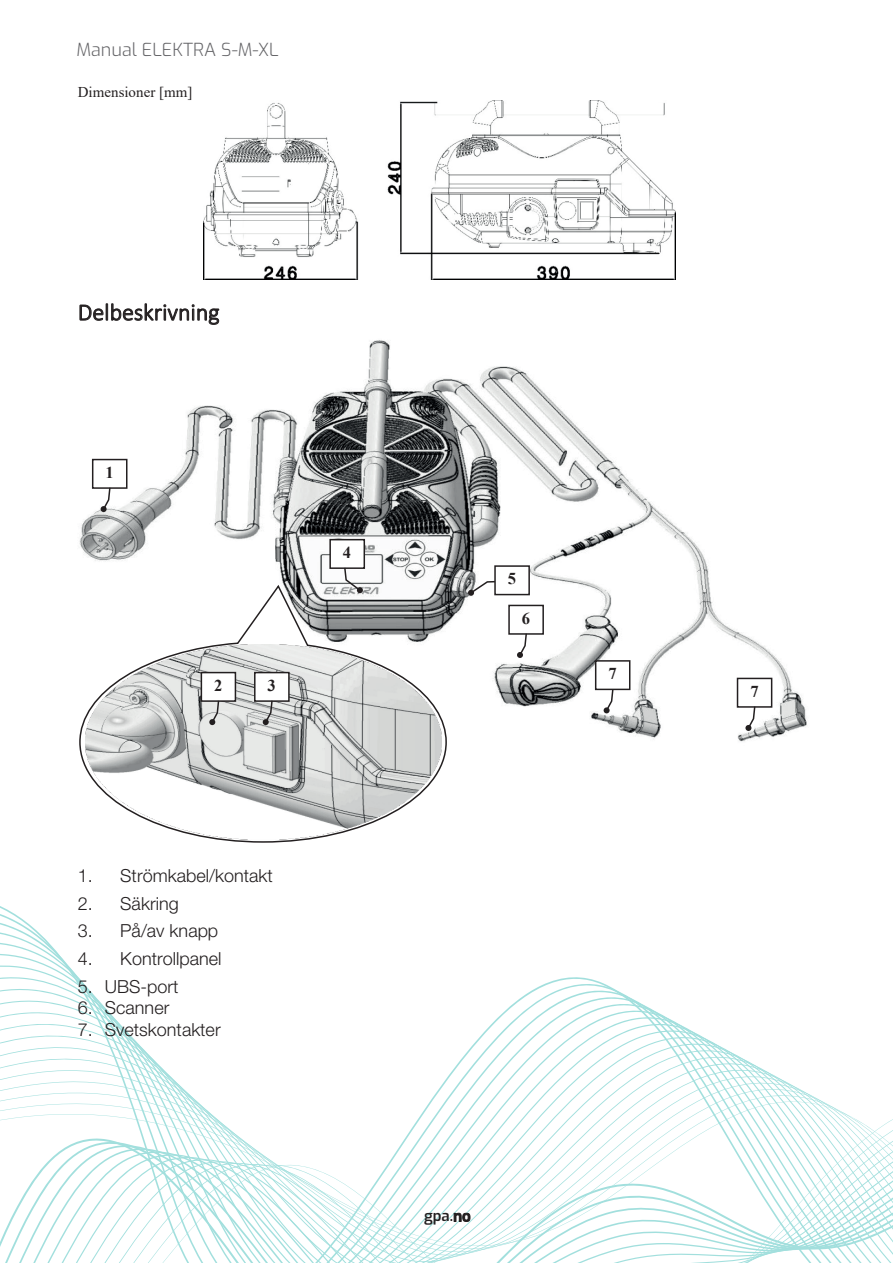
<style>
.page{position:relative;width:893px;height:1263px;background:#fff}
.page>*{position:absolute;margin:0;border:0;box-sizing:border-box;transform-origin:0 0}
.t1{font:300 24px "Calibri";color:#231f20}
.t2{font:300 18px "Helvetica Neue LT Std";color:#231f20}
.t3{font:300 18px "Exo";color:#636366}
.t4{font:700 16.5px "Times New Roman";color:#231f20}
.t5{font:15px "Times New Roman";color:#231f20}
.t6{font:600 15px "Exo";color:#231f20}
</style>
<div class="page">
<svg style="left:0;top:906px;width:893px;height:357px"></svg>
<img style="left:203px;top:100px;width:472px;height:179px">
<img style="left:79px;top:340px;width:728px;height:402px">
<svg style="left:79px;top:583px;width:369px;height:260px"></svg>
<img style="left:86px;top:645px;width:356px;height:194px">
<div style="left:93px;top:460px;width:34px;height:28px;background:#fff"></div>
<svg style="left:101px;top:489px;width:11px;height:23px"></svg>
<div style="left:92px;top:459px;width:35px;height:30px;border:2px solid #231f20"></div>
<div style="left:201px;top:673px;width:34px;height:28px;background:#fff"></div>
<svg style="left:209px;top:702px;width:11px;height:23px"></svg>
<div style="left:201px;top:672px;width:35px;height:30px;border:2px solid #231f20"></div>
<div style="left:255px;top:673px;width:34px;height:28px;background:#fff"></div>
<svg style="left:263px;top:702px;width:11px;height:23px"></svg>
<div style="left:254px;top:672px;width:36px;height:30px;border:2px solid #231f20"></div>
<div style="left:509px;top:605px;width:34px;height:29px;background:#fff"></div>
<svg style="left:517px;top:635px;width:11px;height:23px"></svg>
<div style="left:508px;top:605px;width:36px;height:30px;border:2px solid #231f20"></div>
<div style="left:596px;top:661px;width:34px;height:28px;background:#fff"></div>
<svg style="left:604px;top:690px;width:10px;height:23px"></svg>
<div style="left:595px;top:660px;width:35px;height:30px;border:2px solid #231f20"></div>
<div style="left:737px;top:678px;width:35px;height:29px;background:#fff"></div>
<svg style="left:745px;top:708px;width:11px;height:23px"></svg>
<div style="left:737px;top:678px;width:35px;height:30px;border:2px solid #231f20"></div>
<div style="left:495px;top:566px;width:34px;height:29px;background:#fff"></div>
<svg style="left:468px;top:580px;width:28px;height:16px"></svg>
<div style="left:494px;top:565px;width:36px;height:30px;border:2px solid #231f20"></div>
<div style="left:330px;top:540px;width:34px;height:28px;background:#fff"></div>
<svg style="left:343px;top:569px;width:20px;height:24px"></svg>
<div style="left:329px;top:539px;width:36px;height:30px;border:2px solid #231f20"></div>
<p class="t3" style="left:77px;top:37px;width:204px">Manual ELEKTRA S-M-XL</p>
<p class="t5" style="left:78px;top:81px;width:116px">Dimensioner [mm]</p>
<h1 class="t1" style="left:78px;top:297px;width:143px">Delbeskrivning</h1>
<p class="t4" style="left:106px;top:460px;width:10px">1</p>
<p class="t4" style="left:214px;top:673px;width:10px">2</p>
<p class="t4" style="left:268px;top:673px;width:10px">3</p>
<p class="t4" style="left:343px;top:540px;width:10px">4</p>
<p class="t2" style="left:78px;top:864px;width:196px">1. Strömkabel/kontakt</p>
<p class="t2" style="left:78px;top:892px;width:102px">2. Säkring</p>
<p class="t2" style="left:78px;top:920px;width:142px">3. På/av knapp</p>
<p class="t2" style="left:78px;top:948px;width:145px">4. Kontrollpanel</p>
<p class="t2" style="left:78px;top:975px;width:102px">5. UBS-port</p>
<p class="t2" style="left:78px;top:997px;width:93px">6. Scanner</p>
<p class="t2" style="left:78px;top:1018px;width:144px">7. Svetskontakter</p>
<p class="t4" style="left:508px;top:567px;width:10px">5</p>
<p class="t4" style="left:522px;top:606px;width:10px">6</p>
<p class="t6" style="left:424px;top:1205px;width:48px">gpa.no</p>
<p class="t4" style="left:608px;top:662px;width:10px">7</p>
<p class="t4" style="left:750px;top:679px;width:10px">7</p>
</div>
